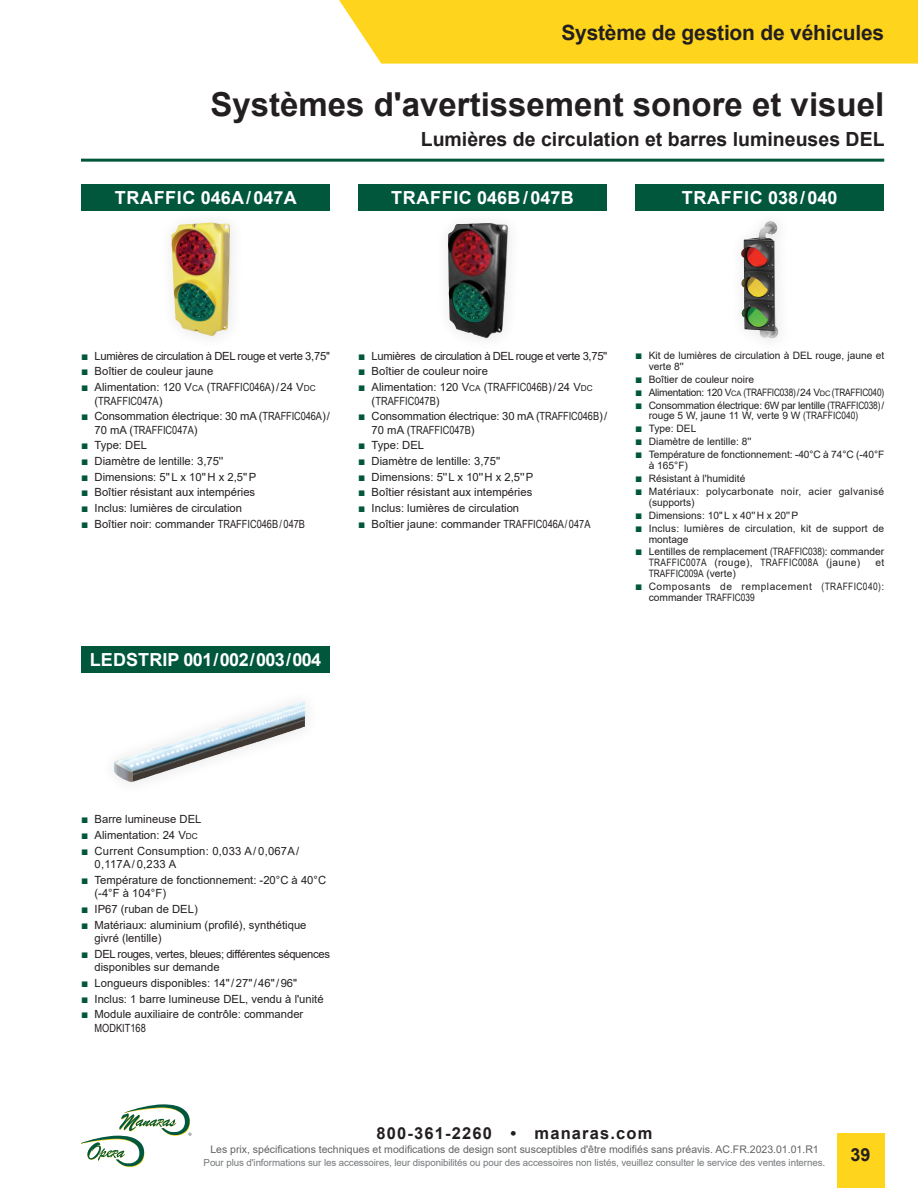
<style>
.page{position:relative;width:918px;height:1188px;background:#fff}
.page>*{position:absolute;margin:0;border:0;box-sizing:border-box;transform-origin:0 0}
.t1{font:700 33px "Arial";color:#231f20}
.t2{font:700 21px "Arial";letter-spacing:-.01em;color:#231f20}
.t3{font:700 19.5px "Arial";color:#231f20}
.t4{font:700 18px "Arial";letter-spacing:.025em;color:#fff}
.t5{font:700 18px "Arial";letter-spacing:-.03em;color:#fff}
.t6{font:700 18px "Arial";letter-spacing:.035em;color:#fff}
.t7{font:700 18px "Arial";color:#231f20}
.t8{font:700 16.5px "Arial";letter-spacing:.07em;color:#231f20}
.t9{font:11.25px/13.5px "Arial";color:#231f20}
.t10{font:11.25px/13.5px "Arial";letter-spacing:-.025em;color:#231f20}
.t11{font:11.25px "Arial Narrow";color:#231f20}
.t12{font:11.25px/13.5px "Arial";letter-spacing:.02em;color:#231f20}
.t13{font:11.25px "Arial";letter-spacing:-.03em;color:#231f20}
.t14{font:10.5px "Arial";color:#636366}
.t15{font:10.2px/10.8px "Arial";color:#231f20}
.t16{font:10.2px/10.8px "Arial";letter-spacing:-.02em;color:#231f20}
.t17{font:10.2px/10.8px "Arial";letter-spacing:.03em;color:#231f20}
.t18{font:10.2px "Arial Narrow";letter-spacing:-.025em;color:#231f20}
.t19{font:10.2px "Arial";letter-spacing:.05em;color:#231f20}
.t20{font:10.2px "Arial Narrow";letter-spacing:.03em;color:#231f20}
.t21{font:10.2px "Arial Narrow";color:#231f20}
.t22{font:9.75px "Arial";letter-spacing:-.01em;color:#76787b}
.s1{font-size:12px;color:#00573c}
.s2{font-size:8.25px}
.s3{font-family:"Arial Narrow"}
.s4{font-family:"Arial"}
.s5{font-family:"Arial";font-size:12px;color:#00573c}
.s6{font-family:"Arial";font-size:7.5px}
.s7{font-size:10.5px}
</style>
<div class="page">
<div style="left:339px;top:0;width:579px;height:64px;background:#fed41d"></div>
<div style="left:837px;top:1133px;width:47px;height:55px;background:#fed41d"></div>
<hr style="left:81px;top:159px;width:803px;height:3px;background:#00573c">
<svg style="left:81px;top:1104px;width:110px;height:63px"></svg>
<img style="left:171px;top:223px;width:59px;height:113px">
<div style="left:728px;top:208px;width:65px;height:145px;background:#231f20;opacity:.1"></div>
<svg style="left:764px;top:221px;width:6px;height:5px"></svg>
<img style="left:447px;top:223px;width:61px;height:116px">
<div style="left:100px;top:687px;width:220px;height:110px;background:#231f20;opacity:.1"></div>
<img style="left:114px;top:703px;width:181px;height:58px">
<div style="left:81px;top:184px;width:249px;height:27px;background:#00573c"></div>
<div style="left:635px;top:184px;width:249px;height:27px;background:#00573c"></div>
<div style="left:358px;top:184px;width:249px;height:27px;background:#00573c"></div>
<div style="left:81px;top:647px;width:249px;height:26px;background:#00573c"></div>
<h2 class="t2" style="left:561px;top:18px;width:324px">Système de gestion de véhicules</h2>
<h1 class="t1" style="left:211px;top:81px;width:675px">Systèmes d'avertissement sonore et visuel</h1>
<h3 class="t3" style="left:421px;top:125px;width:465px">Lumières de circulation et barres lumineuses DEL</h3>
<h3 class="t4" style="left:115px;top:185px;width:183px">TRAFFIC 046A/047A</h3>
<h3 class="t4" style="left:391px;top:185px;width:184px">TRAFFIC 046B/047B</h3>
<h3 class="t6" style="left:682px;top:185px;width:157px">TRAFFIC 038/040</h3>
<p class="t10" style="left:81px;top:349px;width:250px"><span class="s1">■</span> Lumières de circulation à DEL rouge et verte 3,75''</p>
<p class="t9" style="left:81px;top:365px;width:134px"><span class="s1">■</span> Boîtier de couleur jaune</p>
<p class="t9" style="left:81px;top:380px;width:236px"><span class="s1">■</span> Alimentation: 120 V<span class="s2">CA</span> (<span class="s3">TRAFFIC046A</span>)/24 V<span class="s2">DC</span></p>
<p class="t11" style="left:95px;top:392px;width:69px"><span class="s4">(</span>TRAFFIC047A<span class="s4">)</span></p>
<p class="t9" style="left:81px;top:409px;width:251px"><span class="s1">■</span> Consommation électrique: 30 mA (<span class="s3">TRAFFIC046A</span>)/</p>
<p class="t11" style="left:95px;top:421px;width:104px"><span class="s4">70 mA (</span>TRAFFIC047A<span class="s4">)</span></p>
<p class="t9" style="left:81px;top:439px;width:68px"><span class="s1">■</span> Type: DEL</p>
<p class="t9" style="left:81px;top:454px;width:144px"><span class="s1">■</span> Diamètre de lentille: 3,75''</p>
<p class="t9" style="left:81px;top:470px;width:177px"><span class="s1">■</span> Dimensions: 5''L x 10''H x 2,5''P</p>
<p class="t9" style="left:81px;top:486px;width:176px"><span class="s1">■</span> Boîtier résistant aux intempéries</p>
<p class="t9" style="left:81px;top:501px;width:163px"><span class="s1">■</span> Inclus: lumières de circulation</p>
<p class="t9" style="left:81px;top:517px;width:226px"><span class="s1">■</span> Boîtier noir: commander <span class="s3">TRAFFIC046B/ 047B</span></p>
<h3 class="t5" style="left:90px;top:647px;width:233px">LEDSTRIP 001/002/003/004</h3>
<p class="t13" style="left:358px;top:348px;width:251px"><span class="s1">■</span> Lumières de circulation à DEL rouge et verte 3,75''</p>
<p class="t9" style="left:358px;top:365px;width:131px"><span class="s1">■</span> Boîtier de couleur noire</p>
<p class="t9" style="left:358px;top:380px;width:236px"><span class="s1">■</span> Alimentation: 120 V<span class="s2">CA</span> (<span class="s3">TRAFFIC046B</span>)/24 V<span class="s2">DC</span></p>
<p class="t11" style="left:372px;top:392px;width:69px"><span class="s4">(</span>TRAFFIC047B<span class="s4">)</span></p>
<p class="t9" style="left:358px;top:409px;width:251px"><span class="s1">■</span> Consommation électrique: 30 mA (<span class="s3">TRAFFIC046B</span>)/</p>
<p class="t11" style="left:372px;top:421px;width:104px"><span class="s4">70 mA (</span>TRAFFIC047B<span class="s4">)</span></p>
<p class="t9" style="left:358px;top:439px;width:68px"><span class="s1">■</span> Type: DEL</p>
<p class="t9" style="left:358px;top:454px;width:144px"><span class="s1">■</span> Diamètre de lentille: 3,75''</p>
<p class="t9" style="left:358px;top:470px;width:177px"><span class="s1">■</span> Dimensions: 5''L x 10''H x 2,5''P</p>
<p class="t9" style="left:358px;top:486px;width:176px"><span class="s1">■</span> Boîtier résistant aux intempéries</p>
<p class="t9" style="left:358px;top:501px;width:163px"><span class="s1">■</span> Inclus: lumières de circulation</p>
<p class="t9" style="left:358px;top:517px;width:234px"><span class="s1">■</span> Boîtier jaune: commander <span class="s3">TRAFFIC046A/ 047A</span></p>
<p class="t15" style="left:649px;top:350px;width:237px;text-indent:-14px"><span class="s1">■</span> Kit de lumières de circulation à DEL rouge, jaune et verte 8''</p>
<p class="t15" style="left:635px;top:374px;width:120px"><span class="s1">■</span> Boîtier de couleur noire</p>
<p class="t18" style="left:635px;top:385px;width:251px"><span class="s5">■</span> <span class="s4">Alimentation: 120 V</span><span class="s6">CA</span> (TRAFFIC038)<span class="s4">/24 V</span><span class="s6">DC</span> (TRAFFIC040)</p>
<p class="t16" style="left:649px;top:400px;width:237px;text-indent:-14px"><span class="s1">■</span> Consommation électrique: 6W par lentille <span class="s3">(TRAFFIC038)</span>/ rouge 5 W, jaune 11 W, verte 9 W <span class="s3">(TRAFFIC040)</span></p>
<p class="t15" style="left:635px;top:423px;width:63px"><span class="s1">■</span> Type: DEL</p>
<p class="t15" style="left:635px;top:436px;width:118px"><span class="s1">■</span> Diamètre de lentille: 8''</p>
<p class="t15" style="left:649px;top:449px;width:237px;text-indent:-14px"><span class="s1">■</span> Température de fonctionnement: -40°C à 74°C (-40°F à 165°F)</p>
<p class="t15" style="left:635px;top:473px;width:112px"><span class="s1">■</span> Résistant à l'humidité</p>
<p class="t17" style="left:649px;top:486px;width:237px;text-indent:-14px"><span class="s1">■</span> Matériaux: polycarbonate noir, acier galvanisé (supports)</p>
<p class="t15" style="left:635px;top:510px;width:165px"><span class="s1">■</span> Dimensions: 10''L x 40''H x 20''P</p>
<p class="t15" style="left:649px;top:523px;width:237px;text-indent:-14px"><span class="s1">■</span> Inclus: lumières de circulation, kit de support de montage</p>
<p class="t15" style="left:635px;top:546px;width:250px"><span class="s1">■</span> Lentilles de remplacement <span class="s3">(TRAFFIC038)</span>: commander</p>
<p class="t20" style="left:649px;top:555px;width:213px">TRAFFIC007A <span class="s4">(rouge),</span> TRAFFIC008A <span class="s4">(jaune)</span></p>
<p class="t15" style="left:875px;top:557px;width:10px">et</p>
<p class="t21" style="left:649px;top:566px;width:89px">TRAFFIC009A <span class="s4">(verte)</span></p>
<p class="t19" style="left:635px;top:579px;width:251px"><span class="s1">■</span> Composants de remplacement <span class="s3">(TRAFFIC040)</span>:</p>
<p class="t21" style="left:649px;top:590px;width:107px"><span class="s4">commander</span> TRAFFIC039</p>
<p class="t9" style="left:81px;top:812px;width:122px"><span class="s1">■</span> Barre lumineuse DEL</p>
<p class="t9" style="left:81px;top:828px;width:118px"><span class="s1">■</span> Alimentation: 24 V<span class="s2">DC</span></p>
<p class="t12" style="left:95px;top:844px;width:206px;text-indent:-14px"><span class="s1">■</span> Current Consumption: 0,033 A/ 0,067A/<br>0,117A/ 0,233 A</p>
<p class="t9" style="left:95px;top:873px;width:233px;text-indent:-14px"><span class="s1">■</span> Température de fonctionnement: -20°C à 40°C (-4°F à 104°F)</p>
<p class="t9" style="left:81px;top:902px;width:118px"><span class="s1">■</span> IP67 (ruban de DEL)</p>
<p class="t9" style="left:95px;top:918px;width:213px;text-indent:-14px"><span class="s1">■</span> Matériaux: aluminium (profilé), synthétique givré (lentille)</p>
<p class="t10" style="left:95px;top:947px;width:237px;text-indent:-14px"><span class="s1">■</span> DEL rouges, vertes, bleues; différentes séquences disponibles sur demande</p>
<p class="t9" style="left:81px;top:976px;width:218px"><span class="s1">■</span> Longueurs disponibles: 14"/27"/46"/96"</p>
<p class="t9" style="left:81px;top:992px;width:244px"><span class="s1">■</span> Inclus: 1 barre lumineuse DEL, vendu à l'unité</p>
<p class="t9" style="left:81px;top:1007px;width:224px"><span class="s1">■</span> Module auxiliaire de contrôle: commander</p>
<p class="t11" style="left:95px;top:1019px;width:53px">MODKIT168</p>
<h3 class="t8" style="left:377px;top:1122px;width:277px">800-361-2260 • manaras.com</h3>
<p class="t14" style="left:210px;top:1142px;width:610px">Les prix, spécifications techniques et modifications de design sont susceptibles d'être modifiés sans préavis. AC.FR.2023.01.01.R1</p>
<p class="t22" style="left:204px;top:1156px;width:623px">Pour plus d'informations sur les accessoires, leur disponibilités ou pour des accessoires non listés, veuillez consulter le service des ventes internes<span class="s7">.</span></p>
<h3 class="t7" style="left:851px;top:1142px;width:22px">39</h3>
</div>
